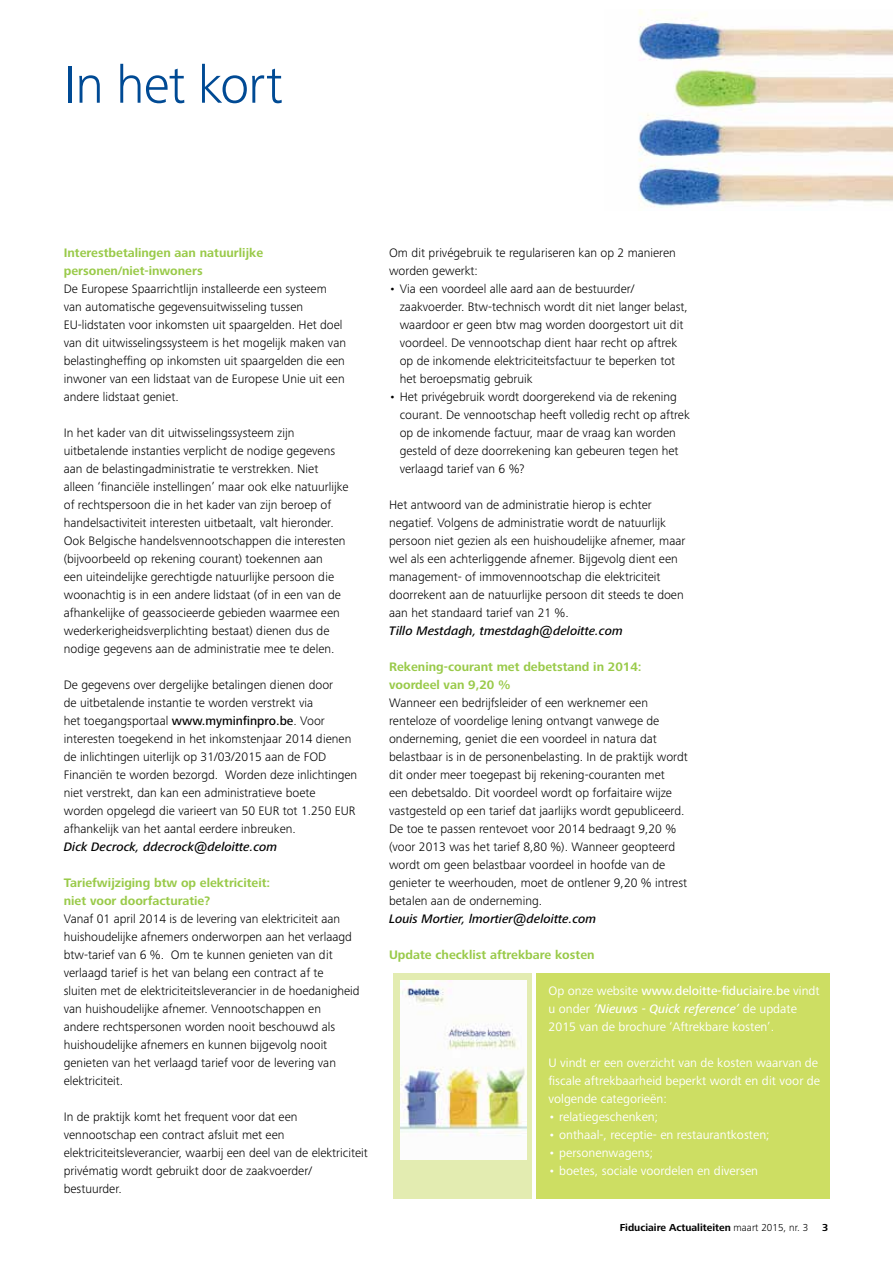
<style>
.page{position:relative;width:893px;height:1263px;background:#fff}
.page>*{position:absolute;margin:0;border:0;box-sizing:border-box;transform-origin:0 0}
.t1{font:300 54px "Frutiger Next Pro";letter-spacing:-.02em;color:#004a94}
.t2{font:300 12.75px/18px "Frutiger Next Pro";color:#000}
.t3{font:12.75px/18px "Frutiger Next Pro";color:#fff}
.t4{font:700 12.75px/18px "Frutiger Next Pro";color:#99ca49}
.t5{font:italic 500 12.75px "Frutiger Next Pro";color:#000}
.t6{font:700 10.5px "Frutiger Next Pro";color:#000}
.s1{font-weight:500}
.s2{font-weight:500;font-style:italic}
.s3{font-weight:300}
</style>
<div class="page">
<img style="left:638px;top:9px;width:255px;height:199px">
<div style="left:536px;top:973px;width:293px;height:225px;background:#cdde63"></div>
<div style="left:393px;top:973px;width:138px;height:225px;background:#e3ecb1"></div>
<img style="left:400px;top:980px;width:126px;height:179px">
<h1 class="t1" style="left:64px;top:54px;width:221px">In het kort</h1>
<p class="t4" style="left:64px;top:244px;width:201px">Interestbetalingen aan natuurlijke personen/niet-inwoners</p>
<p class="t2" style="left:64px;top:280px;width:284px">De Europese Spaarrichtlijn installeerde een systeem van automatische gegevensuitwisseling tussen EU-lidstaten voor inkomsten uit spaargelden. Het doel van dit uitwisselingssysteem is het mogelijk maken van belastingheffing op inkomsten uit spaargelden die een inwoner van een lidstaat van de Europese Unie uit een andere lidstaat geniet.</p>
<p class="t2" style="left:64px;top:424px;width:286px">In het kader van dit uitwisselingssysteem zijn uitbetalende instanties verplicht de nodige gegevens aan de belastingadministratie te verstrekken. Niet alleen ‘financiële instellingen’ maar ook elke natuurlijke of rechtspersoon die in het kader van zijn beroep of handelsactiviteit interesten uitbetaalt, valt hieronder.<br>Ook Belgische handelsvennootschappen die interesten (bijvoorbeeld op rekening courant) toekennen aan<br>een uiteindelijke gerechtigde natuurlijke persoon die woonachtig is in een andere lidstaat (of in een van de afhankelijke of geassocieerde gebieden waarmee een wederkerigheidsverplichting bestaat) dienen dus de nodige gegevens aan de administratie mee te delen.</p>
<p class="t2" style="left:64px;top:676px;width:295px">De gegevens over dergelijke betalingen dienen door<br>de uitbetalende instantie te worden verstrekt via<br>het toegangsportaal <span class="s1">www.myminfinpro.be</span>. Voor interesten toegekend in het inkomstenjaar 2014 dienen de inlichtingen uiterlijk op 31/03/2015 aan de FOD Financiën te worden bezorgd. Worden deze inlichtingen niet verstrekt, dan kan een administratieve boete worden opgelegd die varieert van 50 EUR tot 1.250 EUR afhankelijk van het aantal eerdere inbreuken.</p>
<p class="t5" style="left:64px;top:839px;width:215px">Dick Decrock, ddecrock@deloitte.com</p>
<p class="t4" style="left:64px;top:874px;width:208px">Tariefwijziging btw op elektriciteit: niet voor doorfacturatie?</p>
<p class="t2" style="left:64px;top:910px;width:297px">Vanaf 01 april 2014 is de levering van elektriciteit aan huishoudelijke afnemers onderworpen aan het verlaagd btw-tarief van 6 %. Om te kunnen genieten van dit verlaagd tarief is het van belang een contract af te sluiten met de elektriciteitsleverancier in de hoedanigheid van huishoudelijke afnemer. Vennootschappen en andere rechtspersonen worden nooit beschouwd als huishoudelijke afnemers en kunnen bijgevolg nooit genieten van het verlaagd tarief voor de levering van elektriciteit.</p>
<p class="t2" style="left:64px;top:1108px;width:305px">In de praktijk komt het frequent voor dat een vennootschap een contract afsluit met een elektriciteitsleverancier, waarbij een deel van de elektriciteit privématig wordt gebruikt door de zaakvoerder/ bestuurder.</p>
<p class="t2" style="left:389px;top:244px;width:288px">Om dit privégebruik te regulariseren kan op 2 manieren worden gewerkt:</p>
<p class="t2" style="left:400px;top:280px;width:290px;text-indent:-11px">• Via een voordeel alle aard aan de bestuurder/ zaakvoerder. Btw-technisch wordt dit niet langer belast, waardoor er geen btw mag worden doorgestort uit dit voordeel. De vennootschap dient haar recht op aftrek op de inkomende elektriciteitsfactuur te beperken tot het beroepsmatig gebruik</p>
<p class="t2" style="left:400px;top:388px;width:292px;text-indent:-11px">• Het privégebruik wordt doorgerekend via de rekening courant. De vennootschap heeft volledig recht op aftrek op de inkomende factuur, maar de vraag kan worden gesteld of deze doorrekening kan gebeuren tegen het verlaagd tarief van 6 %?</p>
<p class="t2" style="left:389px;top:496px;width:298px">Het antwoord van de administratie hierop is echter negatief. Volgens de administratie wordt de natuurlijk persoon niet gezien als een huishoudelijke afnemer, maar wel als een achterliggende afnemer. Bijgevolg dient een management- of immovennootschap die elektriciteit doorrekent aan de natuurlijke persoon dit steeds te doen aan het standaard tarief van 21 %.</p>
<p class="t5" style="left:389px;top:624px;width:235px">Tillo Mestdagh, tmestdagh@deloitte.com</p>
<p class="t4" style="left:389px;top:658px;width:254px">Rekening-courant met debetstand in 2014: voordeel van 9,20 %</p>
<p class="t2" style="left:389px;top:694px;width:300px">Wanneer een bedrijfsleider of een werknemer een renteloze of voordelige lening ontvangt vanwege de onderneming, geniet die een voordeel in natura dat belastbaar is in de personenbelasting. In de praktijk wordt dit onder meer toegepast bij rekening-couranten met<br>een debetsaldo. Dit voordeel wordt op forfaitaire wijze vastgesteld op een tarief dat jaarlijks wordt gepubliceerd.<br>De toe te passen rentevoet voor 2014 bedraagt 9,20 % (voor 2013 was het tarief 8,80 %). Wanneer geopteerd wordt om geen belastbaar voordeel in hoofde van de genieter te weerhouden, moet de ontlener 9,20 % intrest betalen aan de onderneming.</p>
<p class="t5" style="left:389px;top:912px;width:209px">Louis Mortier, lmortier@deloitte.com</p>
<p class="t4" style="left:389px;top:946px;width:207px">Update checklist aftrekbare kosten</p>
<p class="t3" style="left:549px;top:982px;width:273px">Op onze website <span class="s1">www.deloitte-fiduciaire.be</span> vindt u onder <span class="s2">‘Nieuws - Quick reference’</span> de update<br>2015 van de brochure ‘Aftrekbare kosten’.</p>
<p class="t3" style="left:549px;top:1054px;width:273px">U vindt er een overzicht van de kosten waarvan de fiscale aftrekbaarheid beperkt wordt en dit voor de volgende categorieën:</p>
<p class="t3" style="left:549px;top:1108px;width:111px">• relatiegeschenken;</p>
<p class="t3" style="left:549px;top:1126px;width:223px">• onthaal-, receptie- en restaurantkosten;</p>
<p class="t3" style="left:549px;top:1144px;width:106px">• personenwagens;</p>
<p class="t3" style="left:549px;top:1162px;width:211px">• boetes, sociale voordelen en diversen</p>
<p class="t6" style="left:620px;top:1221px;width:190px">Fiduciaire Actualiteiten <span class="s3">maart 2015, nr. 3</span></p>
<p class="t6" style="left:822px;top:1221px;width:8px">3</p>
</div>
